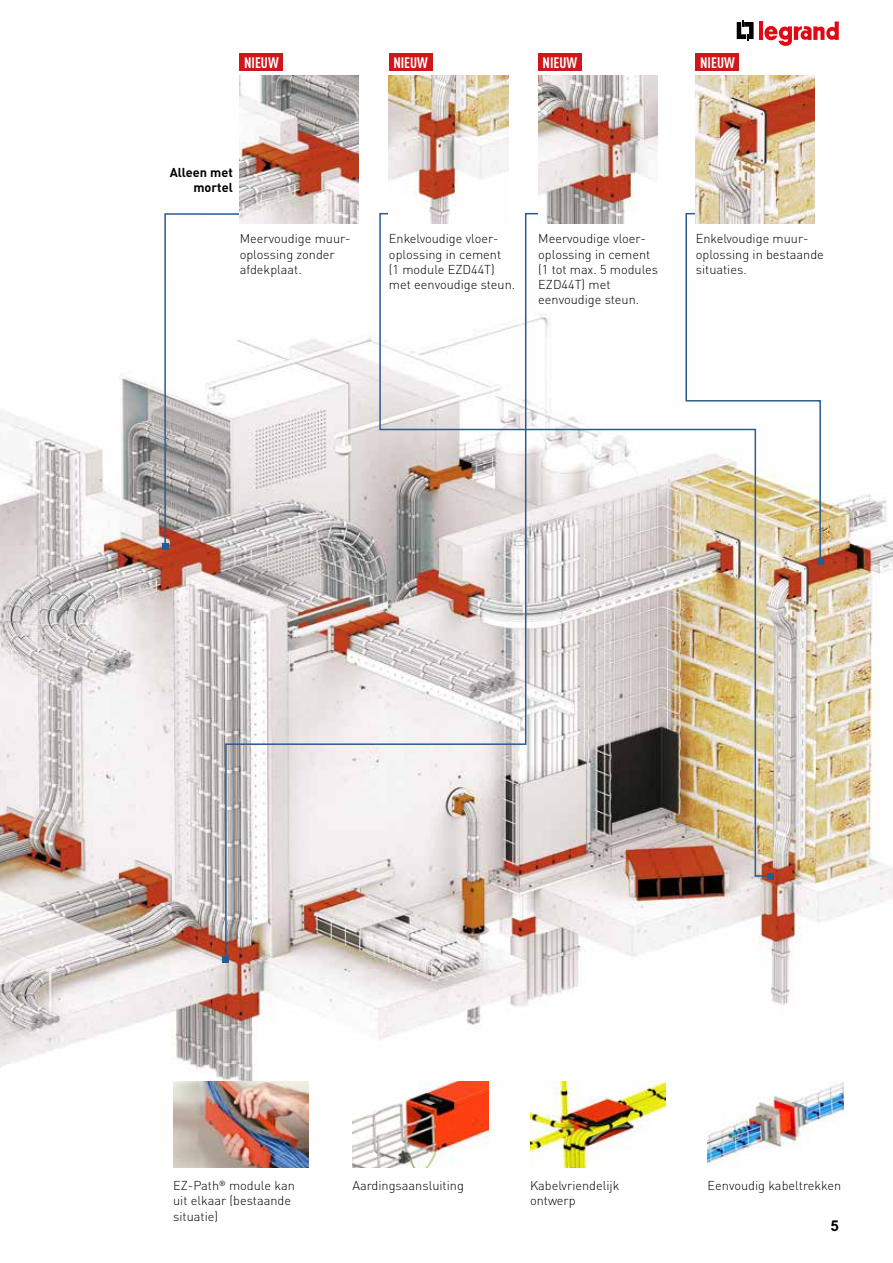
<style>
.page{position:relative;width:893px;height:1263px;background:#fff}
.page>*{position:absolute;margin:0;border:0;box-sizing:border-box;transform-origin:0 0}
.t1{font:700 condensed 15px "DIN Pro";color:#fff}
.t2{font:700 15px "Arial MT Std";color:#000}
.t3{font:300 12.75px/15.3px "DIN Pro";color:#000}
.t4{font:700 12.75px/15.3px "DIN Pro";color:#000;text-align:right}
</style>
<div class="page">
<img style="left:0;top:374px;width:893px;height:769px">
<svg style="left:162px;top:213px;width:62px;height:336px"></svg>
<img style="left:530px;top:1081px;width:136px;height:86px">
<img style="left:708px;top:1081px;width:135px;height:85px">
<img style="left:352px;top:1081px;width:136px;height:86px">
<svg style="left:772px;top:374px;width:50px;height:189px"></svg>
<svg style="left:817px;top:558px;width:6px;height:6px"></svg>
<img style="left:548px;top:212px;width:224px;height:665px">
<svg style="left:767px;top:873px;width:6px;height:6px"></svg>
<svg style="left:224px;top:212px;width:324px;height:749px"></svg>
<svg style="left:223px;top:957px;width:6px;height:6px"></svg>
<img style="left:240px;top:75px;width:119px;height:149px">
<img style="left:389px;top:75px;width:119px;height:149px">
<img style="left:538px;top:75px;width:119px;height:149px">
<img style="left:696px;top:75px;width:119px;height:149px">
<svg style="left:737px;top:21px;width:17px;height:20px"></svg>
<hr style="left:759px;top:22px;width:4px;height:18px;background:#e30613">
<svg style="left:764px;top:22px;width:75px;height:24px"></svg>
<div style="left:240px;top:53px;width:43px;height:18px;background:#cd171a"></div>
<div style="left:389px;top:53px;width:43px;height:18px;background:#cd171a"></div>
<div style="left:538px;top:53px;width:44px;height:18px;background:#cd171a"></div>
<div style="left:696px;top:53px;width:43px;height:18px;background:#cd171a"></div>
<img style="left:174px;top:1082px;width:134px;height:85px">
<p class="t1" style="left:244px;top:51px;width:36px">NIEUW</p>
<p class="t1" style="left:393px;top:51px;width:36px">NIEUW</p>
<p class="t1" style="left:543px;top:51px;width:36px">NIEUW</p>
<p class="t1" style="left:700px;top:51px;width:36px">NIEUW</p>
<p class="t4" style="left:170px;top:163px;width:65px">Alleen met mortel</p>
<p class="t3" style="left:240px;top:230px;width:112px">Meervoudige muur&shy;oplossing zonder afdekplaat.</p>
<p class="t3" style="left:389px;top:230px;width:128px">Enkelvoudige vloer&shy;oplossing in cement<br>(1 module EZD44T) met eenvoudige steun.</p>
<p class="t3" style="left:538px;top:230px;width:121px">Meervoudige vloer&shy;oplossing in cement (1 tot max. 5 modules<br>EZD44T) met eenvoudige steun.</p>
<p class="t3" style="left:696px;top:230px;width:130px">Enkelvoudige muur&shy;oplossing in bestaande situaties.</p>
<p class="t3" style="left:173px;top:1177px;width:123px">EZ-Path<sup>®</sup> module kan</p>
<p class="t3" style="left:352px;top:1177px;width:113px">Aardingsaansluiting</p>
<p class="t3" style="left:173px;top:1192px;width:119px">uit elkaar (bestaande situatie)</p>
<p class="t3" style="left:530px;top:1177px;width:91px">Kabelvriendelijk ontwerp</p>
<p class="t3" style="left:708px;top:1177px;width:135px">Eenvoudig kabeltrekken</p>
<p class="t2" style="left:830px;top:1216px;width:10px">5</p>
</div>
